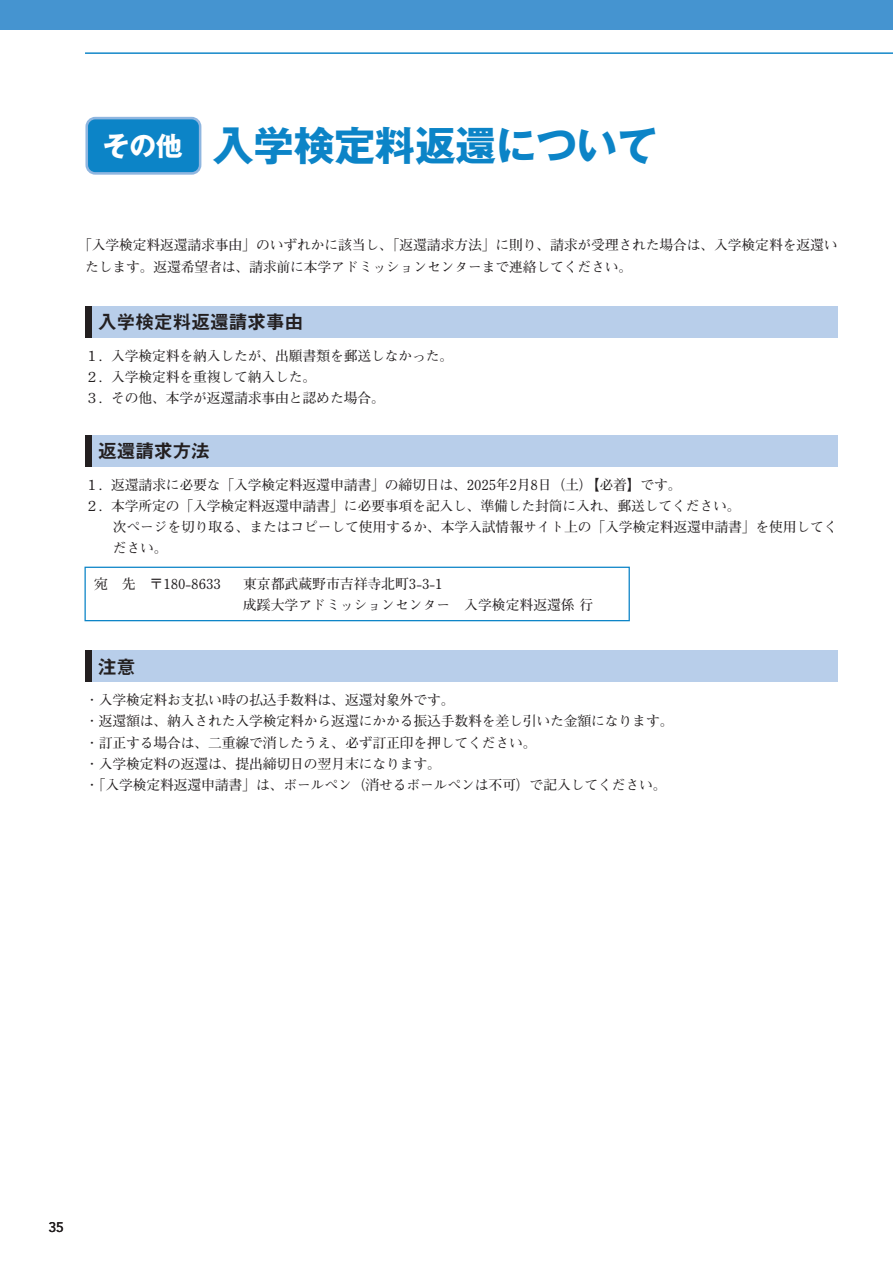
<style>
.page{position:relative;width:893px;height:1263px;background:#fff}
.page>*{position:absolute;margin:0;border:0;box-sizing:border-box;transform-origin:0 0}
.t1{font:700 40.35px "Gothic MB101 Pro";color:#0c84c7}
.t2{font:19.2px "Midashi Go Pro MB31";letter-spacing:-.025em;color:#231f20}
.t3{font:700 13.8px/21.3px "Futo Min A101 Pro";letter-spacing:-.01em;color:#231f20}
.t4{font:500 13.8px "Avenir";color:#231f20}
.s1{font-size:26.55px;color:#fff}
</style>
<div class="page">
<div style="left:0;top:0;width:893px;height:30px;background:#4594d0"></div>
<hr style="left:85px;top:53px;width:808px;height:1px;background:#0c84c7">
<div style="left:87px;top:118px;width:113px;height:55px;background:#0c84c7;border-radius:9px"></div>
<div style="left:85px;top:117px;width:116px;height:58px;border:3px solid #8fb6e0;border-radius:9px"></div>
<div style="left:85px;top:306px;width:753px;height:32px;background:#b8ceea"></div>
<div style="left:85px;top:306px;width:6px;height:32px;background:#231f20"></div>
<div style="left:85px;top:650px;width:753px;height:32px;background:#b8ceea"></div>
<div style="left:85px;top:650px;width:6px;height:32px;background:#231f20"></div>
<div style="left:85px;top:435px;width:753px;height:32px;background:#b8ceea"></div>
<div style="left:85px;top:435px;width:6px;height:32px;background:#231f20"></div>
<div style="left:84px;top:567px;width:546px;height:54px;border:1px solid #0c84c7"></div>
<h1 class="t1" style="left:103px;top:112px;width:556px"><span class="s1">その他</span> 入学検定料返還について</h1>
<p class="t3" style="left:85px;top:233px;width:754px;text-indent:-7px">「入学検定料返還請求事由」のいずれかに該当し、「返還請求方法」に則り、請求が受理された場合は、入学検定料を返還いたします。返還希望者は、請求前に本学アドミッションセンターまで連絡してください。</p>
<h2 class="t2" style="left:98px;top:307px;width:207px">入学検定料返還請求事由</h2>
<p class="t3" style="left:85px;top:343px;width:370px">１. 入学検定料を納入したが、出願書類を郵送しなかった。</p>
<p class="t3" style="left:85px;top:365px;width:233px">２. 入学検定料を重複して納入した。</p>
<p class="t3" style="left:85px;top:386px;width:301px">３. その他、本学が返還請求事由と認めた場合。</p>
<h2 class="t2" style="left:98px;top:435px;width:114px">返還請求方法</h2>
<p class="t3" style="left:85px;top:472px;width:598px">１. 返還請求に必要な「入学検定料返還申請書」の締切日は、2025年2月8日（土）【必着】です。</p>
<p class="t3" style="left:113px;top:493px;width:726px;text-indent:-28px">２. 本学所定の「入学検定料返還申請書」に必要事項を記入し、準備した封筒に入れ、郵送してください。<br>次ページを切り取る、またはコピーして使用するか、本学入試情報サイト上の「入学検定料返還申請書」を使用してください。</p>
<p class="t3" style="left:94px;top:571px;width:128px">宛　先　〒180-8633</p>
<p class="t3" style="left:243px;top:571px;width:352px">東京都武蔵野市吉祥寺北町3-3-1<br>成蹊大学アドミッションセンター　入学検定料返還係 行</p>
<h2 class="t2" style="left:98px;top:651px;width:39px">注意</h2>
<p class="t3" style="left:85px;top:688px;width:590px">・入学検定料お支払い時の払込手数料は、返還対象外です。<br>・返還額は、納入された入学検定料から返還にかかる振込手数料を差し引いた金額になります。・訂正する場合は、二重線で消したうえ、必ず訂正印を押してください。<br>・入学検定料の返還は、提出締切日の翌月末になります。<br>・「入学検定料返還申請書」は、ボールペン（消せるボールペンは不可）で記入してください。</p>
<p class="t4" style="left:48px;top:1219px;width:17px">35</p>
</div>
